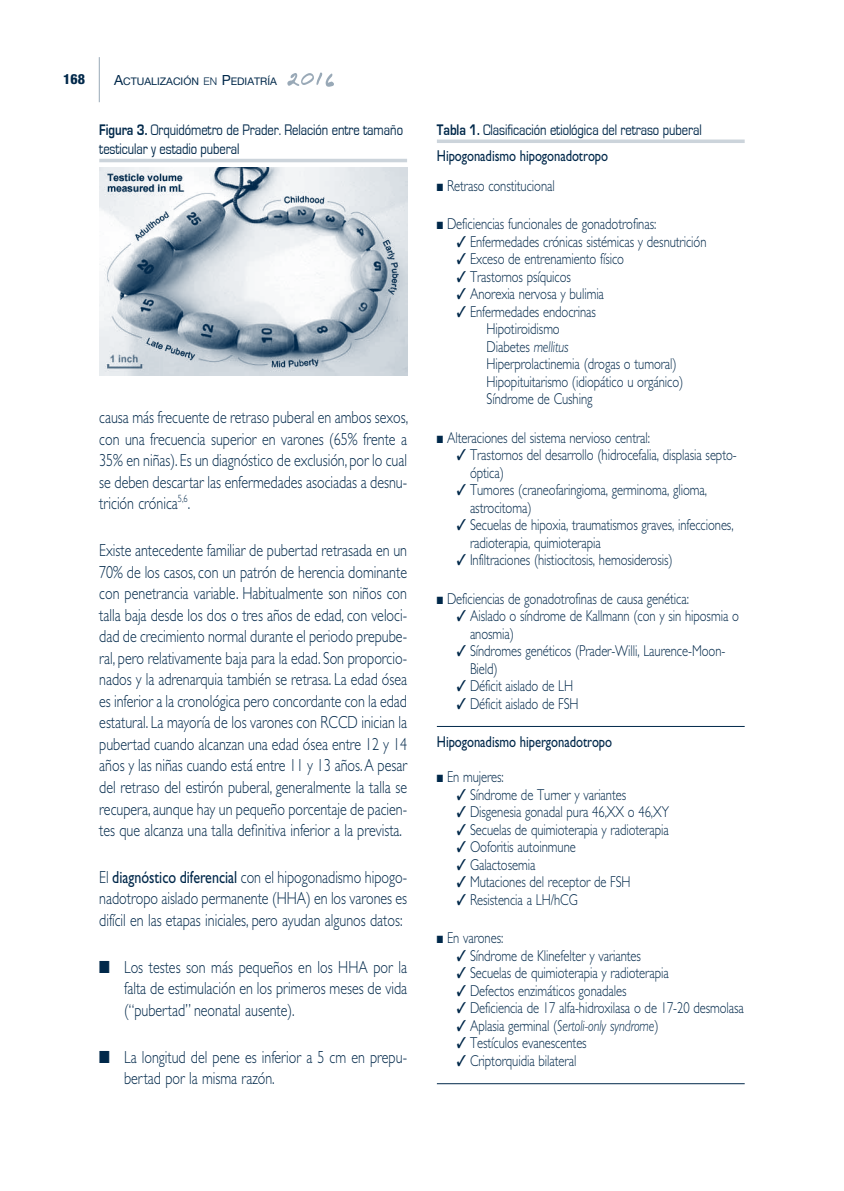
<style>
.page{position:relative;width:844px;height:1191px;background:#fff}
.page>*{position:absolute;margin:0;border:0;box-sizing:border-box;transform-origin:0 0}
.t1{font:300 17.5px/21.5px "Gill Sans Std";color:#00284a;text-align:justify;scale:.8 1}
.t2{font:300 15.75px/17.5px "Gill Sans Std";letter-spacing:-.005em;color:#00284a;scale:.8 1}
.t3{font:15.75px/19.2px "Eurostile";letter-spacing:-.005em;color:#00284a;scale:.8 1}
.t4{font:15.75px "Gill Sans Std";letter-spacing:-.005em;color:#00284a;scale:.8 1}
.t5{font:italic 300 15.75px "Gill Sans Std";letter-spacing:-.005em;color:#00284a;scale:.8 1}
.t6{font:800 condensed 14px "Helvetica Neue LT Std";color:#00284a}
.t7{font:10.5px "Helvetica Neue LT Std";color:#00284a}
.s1{font-size:14px}
.s2{font-family:"Helvetica Neue";font-weight:300}
.s3{font-weight:700}
.s4{font-style:italic}
.s5{font-style:normal}
.s6{font-weight:400}
</style>
<div class="page">
<hr style="left:99px;top:57px;width:1px;height:45px;background:#99a9b7">
<svg style="left:287px;top:73px;width:47px;height:14px"></svg>
<img style="left:100px;top:168px;width:307px;height:207px">
<hr style="left:99px;top:159px;width:308px;height:3px;background:#ccd4db">
<svg style="left:437px;top:139px;width:307px;height:4px"></svg>
<hr style="left:437px;top:726px;width:307px;height:1px;background:#00284a">
<hr style="left:437px;top:1083px;width:307px;height:1px;background:#00284a">
<p class="t6" style="left:63px;top:71px;width:23px">168</p>
<p class="t7" style="left:114px;top:75px;width:164px"><span class="s1">A</span>CTUALIZACIÓN <span class="s2">en</span> <span class="s1">P</span>EDIATRÍA</p>
<p class="t3" style="left:99px;top:120px;width:381px"><span class="s3">Figura 3.</span> Orquidómetro de Prader. Relación entre tamaño testicular y estadio puberal</p>
<p class="t3" style="left:437px;top:120px;width:332px"><span class="s3">Tabla 1.</span> Clasificación etiológica del retraso puberal</p>
<p class="t4" style="left:437px;top:146px;width:215px">Hipogonadismo hipogonadotropo</p>
<p class="t2" style="left:437px;top:177px;width:149px">■ Retraso constitucional</p>
<p class="t2" style="left:437px;top:215px;width:276px">■ Deficiencias funcionales de gonadotrofinas:</p>
<p class="t2" style="left:456px;top:233px;width:313px">✓ Enfermedades crónicas sistémicas y desnutrición</p>
<p class="t2" style="left:456px;top:250px;width:211px">✓ Exceso de entrenamiento físico</p>
<p class="t2" style="left:456px;top:268px;width:144px">✓ Trastornos psíquicos</p>
<p class="t2" style="left:456px;top:285px;width:185px">✓ Anorexia nervosa y bulimia</p>
<p class="t2" style="left:486px;top:303px;width:247px;text-indent:-30px">✓ Enfermedades endocrinas<br>Hipotiroidismo<br>Diabetes <span class="s4">mellitus<br></span>Hiperprolactinemia (drogas o tumoral)<br>Hipopituitarismo (idiopático u orgánico)<br>Síndrome de Cushing</p>
<p class="t2" style="left:437px;top:429px;width:268px">■ Alteraciones del sistema nervioso central:</p>
<p class="t2" style="left:470px;top:446px;width:335px;text-indent:-13px">✓ Trastornos del desarrollo (hidrocefalia, displasia septo&shy;óptica)</p>
<p class="t2" style="left:470px;top:481px;width:298px;text-indent:-13px">✓ Tumores (craneofaringioma, germinoma, glioma, astrocitoma)</p>
<p class="t2" style="left:470px;top:516px;width:331px;text-indent:-13px">✓ Secuelas de hipoxia, traumatismos graves, infecciones, radioterapia, quimioterapia</p>
<p class="t2" style="left:456px;top:551px;width:271px">✓ Infiltraciones (histiocitosis, hemosiderosis)</p>
<p class="t2" style="left:437px;top:590px;width:316px">■ Deficiencias de gonadotrofinas de causa genética:</p>
<p class="t2" style="left:470px;top:607px;width:337px;text-indent:-13px">✓ Aislado o síndrome de Kallmann (con y sin hiposmia o anosmia)</p>
<p class="t2" style="left:470px;top:642px;width:321px;text-indent:-13px">✓ Síndromes genéticos (Prader-Willi, Laurence-Moon-<br>Bield)</p>
<p class="t2" style="left:456px;top:677px;width:147px">✓ Déficit aislado de LH</p>
<p class="t2" style="left:456px;top:695px;width:154px">✓ Déficit aislado de FSH</p>
<p class="t4" style="left:437px;top:733px;width:220px">Hipogonadismo hipergonadotropo</p>
<p class="t2" style="left:437px;top:768px;width:85px">■ En mujeres:</p>
<p class="t2" style="left:456px;top:786px;width:213px">✓ Síndrome de Turner y variantes</p>
<p class="t2" style="left:456px;top:803px;width:267px">✓ Disgenesia gonadal pura 46,XX o 46,XY</p>
<p class="t2" style="left:456px;top:821px;width:266px">✓ Secuelas de quimioterapia y radioterapia</p>
<p class="t2" style="left:456px;top:838px;width:150px">✓ Ooforitis autoinmune</p>
<p class="t2" style="left:456px;top:856px;width:100px">✓ Galactosemia</p>
<p class="t2" style="left:456px;top:873px;width:219px">✓ Mutaciones del receptor de FSH</p>
<p class="t2" style="left:456px;top:891px;width:153px">✓ Resistencia a LH/hCG</p>
<p class="t2" style="left:437px;top:929px;width:85px">■ En varones:</p>
<p class="t2" style="left:456px;top:947px;width:232px">✓ Síndrome de Klinefelter y variantes</p>
<p class="t2" style="left:456px;top:964px;width:266px">✓ Secuelas de quimioterapia y radioterapia</p>
<p class="t2" style="left:456px;top:982px;width:214px">✓ Defectos enzimáticos gonadales</p>
<p class="t2" style="left:456px;top:999px;width:360px">✓ Deficiencia de 17 alfa-hidroxilasa o de 17-20 desmolasa</p>
<p class="t5" style="left:456px;top:1016px;width:254px">✓ <span class="s5">Aplasia germinal (</span>Sertoli-only syndrome<span class="s5">)</span></p>
<p class="t2" style="left:456px;top:1034px;width:164px">✓ Testículos evanescentes</p>
<p class="t2" style="left:456px;top:1052px;width:151px">✓ Criptorquidia bilateral</p>
<p class="t1" style="left:99px;top:407px;width:387px">causa más frecuente de retraso puberal en ambos sexos, con una frecuencia superior en varones (65% frente a 35% en niñas). Es un diagnóstico de exclusión, por lo cual se deben descartar las enfermedades asociadas a desnu&shy;trición crónica<sup>5,6</sup>.</p>
<p class="t1" style="left:99px;top:539px;width:386px">Existe antecedente familiar de pubertad retrasada en un 70% de los casos, con un patrón de herencia dominante con penetrancia variable. Habitualmente son niños con talla baja desde los dos o tres años de edad, con veloci&shy;dad de crecimiento normal durante el periodo prepube&shy;ral, pero relativamente baja para la edad. Son proporcio&shy;nados y la adrenarquia también se retrasa. La edad ósea es inferior a la cronológica pero concordante con la edad estatural. La mayoría de los varones con RCCD inician la pubertad cuando alcanzan una edad ósea entre 12 y 14 años y las niñas cuando está entre 11 y 13 años. A pesar del retraso del estirón puberal, generalmente la talla se recupera, aunque hay un pequeño porcentaje de pacien&shy;tes que alcanza una talla definitiva inferior a la prevista.</p>
<p class="t1" style="left:99px;top:866px;width:386px">El <span class="s6">diagnóstico diferencial</span> con el hipogonadismo hipogo&shy;nadotropo aislado permanente (HHA) en los varones es difícil en las etapas iniciales, pero ayudan algunos datos:</p>
<p class="t1" style="left:124px;top:956px;width:355px;text-indent:-25px">■ Los testes son más pequeños en los HHA por la falta de estimulación en los primeros meses de vida (“pubertad” neonatal ausente).</p>
<p class="t1" style="left:124px;top:1046px;width:355px;text-indent:-25px">■ La longitud del pene es inferior a 5 cm en prepu&shy;bertad por la misma razón.</p>
</div>
